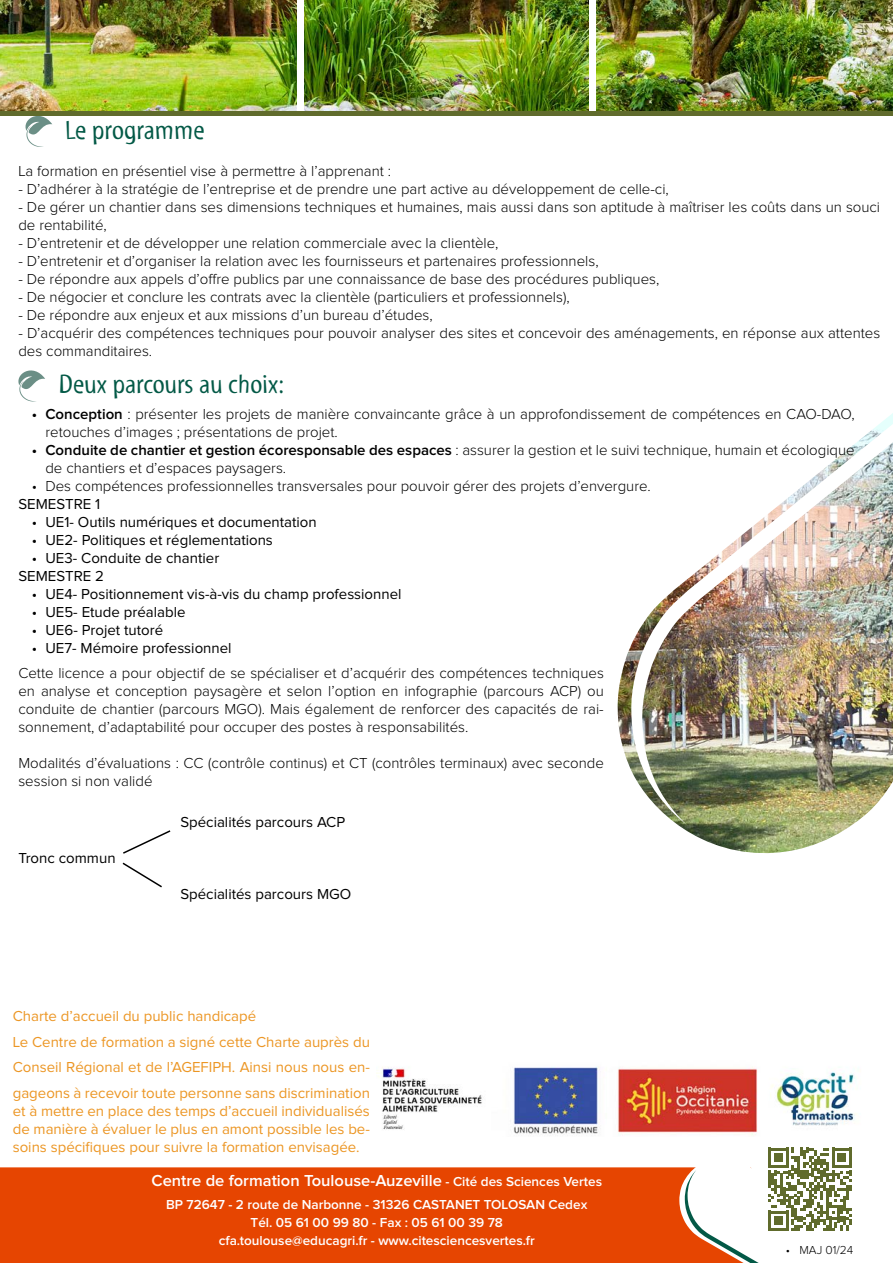
<style>
.page{position:relative;width:893px;height:1263px;background:#fff}
.page>*{position:absolute;margin:0;border:0;box-sizing:border-box;transform-origin:0 0}
.t1{font:27px "Myriad Std Tilt";color:#035946;scale:1.1 1}
.t2{font:600 16.5px "Proxima Nova";color:#fff}
.t3{font:300 15px/18px "Proxima Nova";color:#000}
.t4{font:15px/25.5px "Proxima Nova";color:#ec9624}
.t5{font:15px/18px "Proxima Nova";color:#000}
.t6{font:600 13.5px/18px "Proxima Nova";color:#fff;text-align:center}
.t7{font:300 12px "Proxima Nova";color:#000}
.s1{font-weight:600}
.s2{font-size:13.5px}
</style>
<div class="page">
<img style="left:617px;top:650px;width:235px;height:204px">
<img style="left:629px;top:413px;width:264px;height:412px">
<div style="left:0;top:1167px;width:679px;height:96px;background:#e64501"></div>
<svg style="left:679px;top:1147px;width:173px;height:116px"></svg>
<svg style="left:25px;top:116px;width:27px;height:31px"></svg>
<svg style="left:18px;top:370px;width:27px;height:31px"></svg>
<svg style="left:123px;top:830px;width:48px;height:24px"></svg>
<svg style="left:122px;top:862px;width:40px;height:26px"></svg>
<img style="left:0;top:0;width:893px;height:111px">
<div style="left:589px;top:0;width:6px;height:113px;background:#fff"></div>
<div style="left:298px;top:0;width:6px;height:111px;background:#fff"></div>
<div style="left:0;top:111px;width:893px;height:5px;background:#606b2c"></div>
<img style="left:377px;top:1066px;width:479px;height:70px">
<h1 class="t1" style="left:65px;top:116px;width:128px">Le programme</h1>
<p class="t3" style="left:18px;top:163px;width:374px">La formation en présentiel vise à permettre à l’apprenant :</p>
<p class="t3" style="left:18px;top:181px;width:652px">- D’adhérer à la stratégie de l’entreprise et de prendre une part active au développement de celle-ci,</p>
<p class="t3" style="left:18px;top:199px;width:863px">- De gérer un chantier dans ses dimensions techniques et humaines, mais aussi dans son aptitude à maîtriser les coûts dans un souci de rentabilité,</p>
<p class="t3" style="left:18px;top:235px;width:482px">- D’entretenir et de développer une relation commerciale avec la clientèle,</p>
<p class="t3" style="left:18px;top:253px;width:582px">- D’entretenir et d’organiser la relation avec les fournisseurs et partenaires professionnels,</p>
<p class="t3" style="left:18px;top:271px;width:642px">- De répondre aux appels d’offre publics par une connaissance de base des procédures publiques,</p>
<p class="t3" style="left:18px;top:289px;width:553px">- De négocier et conclure les contrats avec la clientèle (particuliers et professionnels),</p>
<p class="t3" style="left:18px;top:307px;width:416px">- De répondre aux enjeux et aux missions d’un bureau d’études,</p>
<p class="t3" style="left:18px;top:325px;width:863px">- D’acquérir des compétences techniques pour pouvoir analyser des sites et concevoir des aménagements, en réponse aux attentes des commanditaires.</p>
<h1 class="t1" style="left:59px;top:369px;width:206px">Deux parcours au choix:</h1>
<p class="t3" style="left:45px;top:405px;width:811px;text-indent:-13px"><span class="s1">• Conception</span> : présenter les projets de manière convaincante grâce à un approfondissement de compétences en CAO-DAO, retouches d’images ; présentations de projet.</p>
<p class="t3" style="left:45px;top:441px;width:811px;text-indent:-13px"><span class="s1">• Conduite de chantier et gestion écoresponsable des espaces</span> : assurer la gestion et le suivi technique, humain et écologique de chantiers et d’espaces paysagers.</p>
<p class="t3" style="left:32px;top:477px;width:620px">• Des compétences professionnelles transversales pour pouvoir gérer des projets d’envergure.</p>
<p class="t5" style="left:18px;top:495px;width:83px">SEMESTRE 1</p>
<p class="t5" style="left:32px;top:513px;width:286px">• UE1- Outils numériques et documentation</p>
<p class="t5" style="left:32px;top:531px;width:243px">• UE2- Politiques et réglementations</p>
<p class="t5" style="left:18px;top:549px;width:202px;text-indent:14px">• UE3- Conduite de chantier<br>SEMESTRE 2</p>
<p class="t5" style="left:32px;top:585px;width:371px">• UE4- Positionnement vis-à-vis du champ professionnel</p>
<p class="t5" style="left:32px;top:603px;width:155px">• UE5- Etude préalable</p>
<p class="t5" style="left:32px;top:621px;width:133px">• UE6- Projet tutoré</p>
<p class="t5" style="left:32px;top:639px;width:201px">• UE7- Mémoire professionnel</p>
<p class="t3" style="left:18px;top:665px;width:587px;text-align:justify">Cette licence a pour objectif de se spécialiser et d’acquérir des compétences techniques en analyse et conception paysagère et selon l’option en infographie (parcours ACP) ou conduite de chantier (parcours MGO). Mais également de renforcer des capacités de rai&shy;sonnement, d’adaptabilité pour occuper des postes à responsabilités.</p>
<p class="t3" style="left:18px;top:755px;width:587px">Modalités d’évaluations : CC (contrôle continus) et CT (contrôles terminaux) avec seconde session si non validé</p>
<p class="t5" style="left:180px;top:813px;width:166px">Spécialités parcours ACP</p>
<p class="t5" style="left:18px;top:849px;width:99px">Tronc commun</p>
<p class="t5" style="left:180px;top:885px;width:172px">Spécialités parcours MGO</p>
<p class="t4" style="left:13px;top:1004px;width:359px">Charte d’accueil du public handicapé<br>Le Centre de formation a signé cette Charte auprès du Conseil Régional et de l’AGEFIPH. Ainsi nous nous en&shy;gageons à recevoir toute personne sans discrimination</p>
<p class="t4" style="left:13px;top:1102px;width:359px;line-height:18px;text-align:justify">et à mettre en place des temps d’accueil individualisés de manière à évaluer le plus en amont possible les be&shy;soins spécifiques pour suivre la formation envisagée.</p>
<p class="t2" style="left:151px;top:1173px;width:452px">Centre de formation Toulouse-Auzeville <span class="s2">- Cité des Sciences Vertes</span></p>
<p class="t6" style="left:166px;top:1196px;width:423px">BP 72647 - 2 route de Narbonne - 31326 CASTANET TOLOSAN Cedex<br>Tél. 05 61 00 99 80 - Fax : 05 61 00 39 78<br>cfa.toulouse@educagri.fr - www.citesciencesvertes.fr</p>
<p class="t7" style="left:786px;top:1245px;width:69px">• MAJ 01/24</p>
</div>
